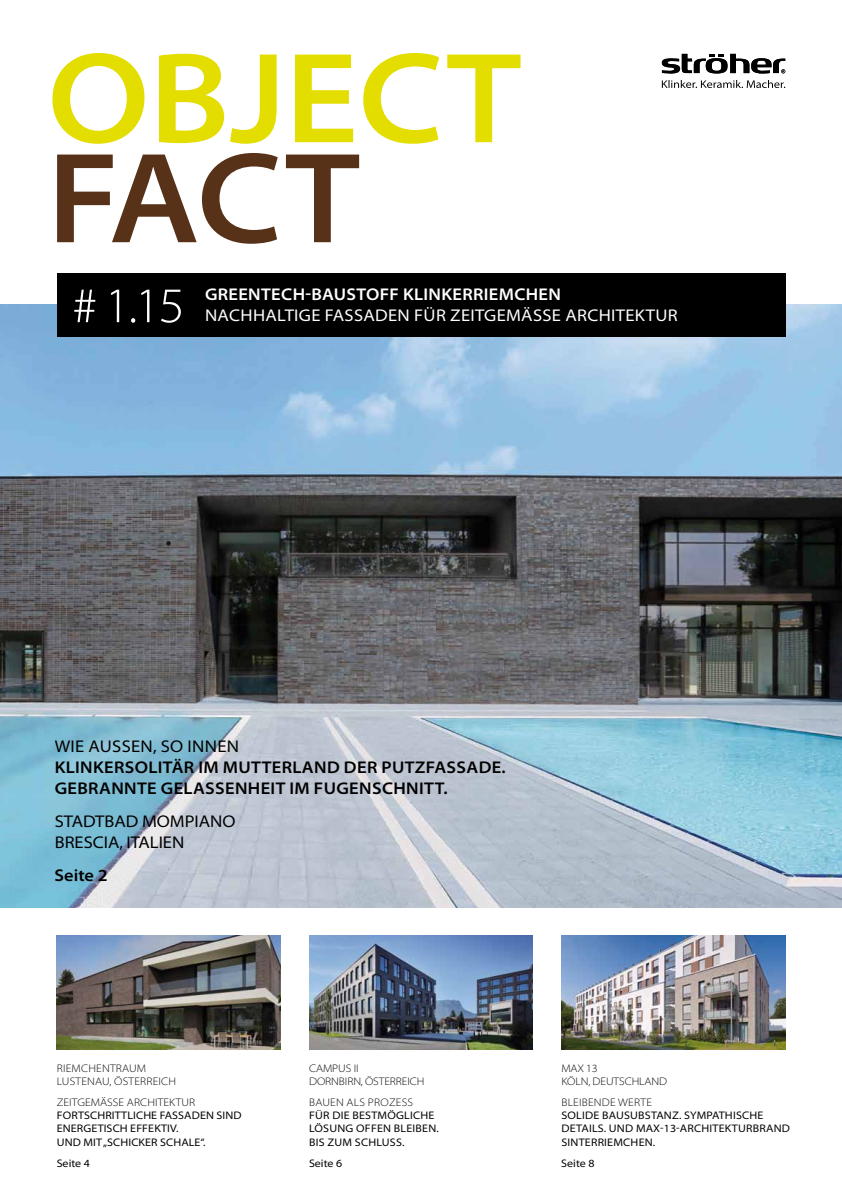
<style>
.page{position:relative;width:842px;height:1191px;background:#fff}
.page>*{position:absolute;margin:0;border:0;box-sizing:border-box;transform-origin:0 0}
.t1{font:600 semi-expanded 130px "Myriad Pro";color:#e3dd00}
.t2{font:600 semi-expanded 130px "Myriad Pro";color:#583119}
.t3{font:300 semi-expanded 50px "Myriad Pro";color:#fff}
.t4{font:600 semi-expanded 17px/21px "Myriad Pro";letter-spacing:.02em;color:#000}
.t5{font:semi-expanded 17px "Myriad Pro";letter-spacing:.02em;color:#fff}
.t6{font:600 semi-expanded 17px "Myriad Pro";letter-spacing:.02em;color:#fff}
.t7{font:semi-expanded 17px/21px "Myriad Pro";color:#000}
.t8{font:semi-expanded 17px "Myriad Pro";letter-spacing:.02em;color:#000}
.t9{font:semi-expanded 11px/13.2px "Myriad Pro";letter-spacing:.02em;color:#000}
.t10{font:300 semi-expanded 11px/13.2px "Myriad Pro";letter-spacing:.01em;color:#000}
</style>
<div class="page">
<img style="left:0;top:305px;width:842px;height:602px">
<div style="left:57px;top:273px;width:728px;height:64px;background:#000"></div>
<img style="left:561px;top:935px;width:224px;height:114px">
<img style="left:309px;top:935px;width:224px;height:114px">
<img style="left:57px;top:935px;width:224px;height:114px">
<svg style="left:662px;top:54px;width:123px;height:19px"></svg>
<svg style="left:662px;top:80px;width:123px;height:8px"></svg>
<h1 class="t1" style="left:47px;top:26px;width:475px">OBJECT</h1>
<h1 class="t2" style="left:47px;top:126px;width:314px">FACT</h1>
<h2 class="t3" style="left:72px;top:278px;width:114px"># 1.15</h2>
<h3 class="t6" style="left:205px;top:285px;width:355px">GREENTECH-BAUSTOFF KLIN KERRI EMCHEN</h3>
<h3 class="t5" style="left:205px;top:306px;width:13px">NACHH</h3>
<h3 class="t5" style="left:265px;top:306px;width:22px">ALTIGE</h3>
<h3 class="t5" style="left:325px;top:306px;width:20px">FASSADEN</h3>
<h3 class="t5" style="left:414px;top:306px;width:47px">FÜR ZEITGEM</h3>
<h3 class="t5" style="left:521px;top:306px;width:22px">ÄSSE</h3>
<h3 class="t5" style="left:565px;top:306px;width:12px">ARCHITEKTUR</h3>
<h3 class="t8" style="left:55px;top:737px;width:186px">WIE AUSSEN, SO INNEN</h3>
<h3 class="t4" style="left:55px;top:757px;width:452px">KLINKERSOLITÄR IM MUTTERLAND DER PUTZFASSADE.<br>GEBRANNTE GELASSENHEIT IM FUGENSCHNITT.</h3>
<h3 class="t7" style="left:55px;top:811px;width:182px">STADTBAD MOMPIANO<br>BRESCIA, ITALIEN</h3>
<h3 class="t4" style="left:55px;top:865px;width:55px">SEITE 2</h3>
<p class="t10" style="left:57px;top:1061px;width:121px">RIEMCHENTRAUM<br>LUSTENAU, ÖSTERREICH</p>
<p class="t10" style="left:57px;top:1095px;width:140px">ZEITGEMÄSS E ARCHITEKTUR</p>
<p class="t9" style="left:57px;top:1109px;width:78px">FORTSCHRITTLICHE</p>
<p class="t9" style="left:57px;top:1109px;width:186px;text-indent:103px">FASSADEN SIND<br>ENERGETISCH EFFEKTIV.<br>UND MIT „SCHICKER SCHALE“.</p>
<p class="t9" style="left:57px;top:1156px;width:35px">SEITE 4</p>
<p class="t10" style="left:309px;top:1061px;width:117px">CAMPUS II<br>DORNBIRN, ÖSTERREICH</p>
<p class="t10" style="left:309px;top:1095px;width:105px">BAUEN ALS PROZ ESS</p>
<p class="t9" style="left:309px;top:1109px;width:131px">FÜR DIE BESTMÖGLICHE<br>LÖSUNG OFFEN BLEIBEN.<br>BIS ZUM</p>
<p class="t9" style="left:355px;top:1135px;width:8px">SCHLUSS</p>
<p class="t9" style="left:402px;top:1135px;width:4px">.</p>
<p class="t9" style="left:309px;top:1156px;width:35px">SEITE 6</p>
<p class="t10" style="left:561px;top:1061px;width:106px">MAX 13<br>KÖLN, DEUTSCHLAND</p>
<p class="t10" style="left:561px;top:1095px;width:92px">BLEIBENDE WERTE</p>
<p class="t9" style="left:561px;top:1109px;width:230px">SOLIDE BAUSUBSTANZ. SYMPATHISCHE<br>DETAILS. UND MAX-13-ARCHITEKTURBRAND<br>SINTERRIEMCHEN</p>
<p class="t9" style="left:653px;top:1135px;width:4px">.</p>
<p class="t9" style="left:561px;top:1156px;width:35px">SEITE 8</p>
</div>
